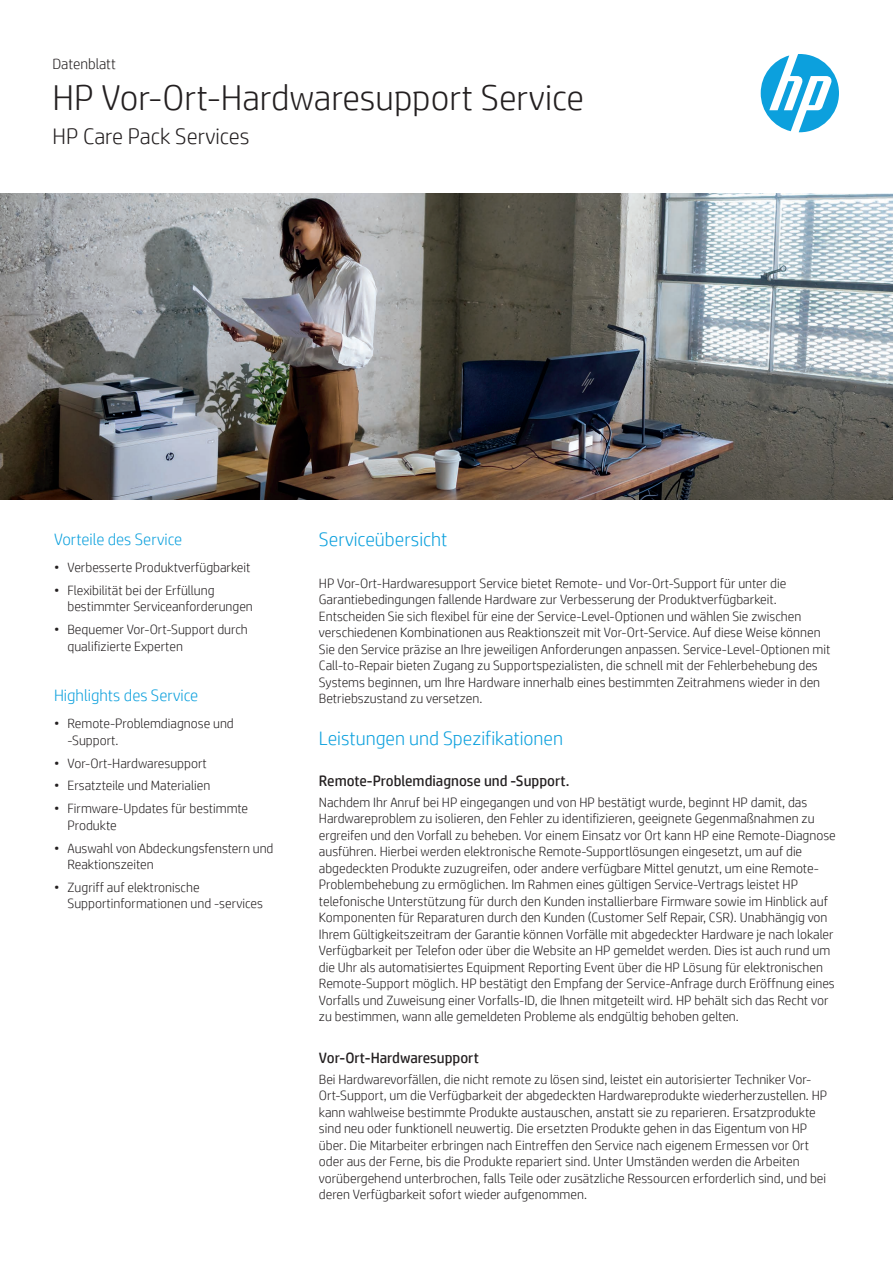
<style>
.page{position:relative;width:893px;height:1263px;background:#fff}
.page>*{position:absolute;margin:0;border:0;box-sizing:border-box;transform-origin:0 0}
.t1{font:300 36px "HP Simplified";color:#231f20}
.t2{font:300 22.5px "HP Simplified";color:#231f20}
.t3{font:300 19.5px "HP Simplified";color:#0ca0dd}
.t4{font:300 16.5px "HP Simplified";color:#0ca0dd}
.t5{font:15px "HP Simplified";color:#231f20}
.t6{font:300 15px "HP Simplified";letter-spacing:-.005em;color:#231f20}
.t7{font:300 13.5px/16.5px "HP Simplified";color:#231f20}
</style>
<div class="page">
<svg style="left:761px;top:54px;width:78px;height:78px"></svg>
<img style="left:0;top:193px;width:893px;height:307px">
<p class="t6" style="left:52px;top:56px;width:65px">Datenblatt</p>
<h1 class="t1" style="left:52px;top:79px;width:533px">HP Vor-Ort-Hardwaresupport Service</h1>
<h2 class="t2" style="left:52px;top:125px;width:199px">HP Care Pack Services</h2>
<p class="t4" style="left:54px;top:531px;width:130px">Vorteile des Service</p>
<p class="t7" style="left:54px;top:559px;width:198px">• Verbesserte Produktverfügbarkeit</p>
<p class="t7" style="left:68px;top:583px;width:187px;text-indent:-14px">• Flexibilität bei der Erfüllung bestimmter Serviceanforderungen</p>
<p class="t7" style="left:68px;top:622px;width:182px;text-indent:-14px">• Bequemer Vor-Ort-Support durch qualifizierte Experten</p>
<p class="t4" style="left:54px;top:687px;width:146px">Highlights des Service</p>
<p class="t7" style="left:68px;top:716px;width:168px;text-indent:-14px">• Remote-Problemdiagnose und -Support.</p>
<p class="t7" style="left:54px;top:755px;width:154px">• Vor-Ort-Hardwaresupport</p>
<p class="t7" style="left:54px;top:778px;width:158px">• Ersatzteile und Materialien</p>
<p class="t7" style="left:68px;top:801px;width:182px;text-indent:-14px">• Firmware-Updates für bestimmte<br>Produkte</p>
<p class="t7" style="left:68px;top:840px;width:207px;text-indent:-14px">• Auswahl von Abdeckungsfenstern und<br>Reaktionszeiten</p>
<p class="t7" style="left:68px;top:879px;width:197px;text-indent:-14px">• Zugriff auf elektronische<br>Supportinformationen und -services</p>
<h3 class="t3" style="left:319px;top:529px;width:130px">Serviceübersicht</h3>
<p class="t7" style="left:319px;top:575px;width:513px">HP Vor-Ort-Hardwaresupport Service bietet Remote- und Vor-Ort-Support für unter die Garantiebedingungen fallende Hardware zur Verbesserung der Produktverfügbarkeit.<br>Entscheiden Sie sich flexibel für eine der Service-Level-Optionen und wählen Sie zwischen verschiedenen Kombinationen aus Reaktionszeit mit Vor-Ort-Service. Auf diese Weise können Sie den Service präzise an Ihre jeweiligen Anforderungen anpassen. Service-Level-Optionen mit Call-to-Repair bieten Zugang zu Supportspezialisten, die schnell mit der Fehlerbehebung des Systems beginnen, um Ihre Hardware innerhalb eines bestimmten Zeitrahmens wieder in den Betriebszustand zu versetzen.</p>
<h3 class="t3" style="left:319px;top:728px;width:246px">Leistungen und Spezifikationen</h3>
<p class="t5" style="left:319px;top:775px;width:252px">Remote-Problemdiagnose und -Support.</p>
<p class="t7" style="left:319px;top:794px;width:518px">Nachdem Ihr Anruf bei HP eingegangen und von HP bestätigt wurde, beginnt HP damit, das Hardwareproblem zu isolieren, den Fehler zu identifizieren, geeignete Gegenmaßnahmen zu ergreifen und den Vorfall zu beheben. Vor einem Einsatz vor Ort kann HP eine Remote-Diagnose ausführen. Hierbei werden elektronische Remote-Supportlösungen eingesetzt, um auf die abgedeckten Produkte zuzugreifen, oder andere verfügbare Mittel genutzt, um eine Remote-Problembehebung zu ermöglichen. Im Rahmen eines gültigen Service-Vertrags leistet HP telefonische Unterstützung für durch den Kunden installierbare Firmware sowie im Hinblick auf Komponenten für Reparaturen durch den Kunden (Customer Self Repair, CSR). Unabhängig von Ihrem Gültigkeitszeitram der Garantie können Vorfälle mit abgedeckter Hardware je nach lokaler Verfügbarkeit per Telefon oder über die Website an HP gemeldet werden. Dies ist auch rund um die Uhr als automatisiertes Equipment Reporting Event über die HP Lösung für elektronischen Remote-Support möglich. HP bestätigt den Empfang der Service-Anfrage durch Eröffnung eines Vorfalls und Zuweisung einer Vorfalls-ID, die Ihnen mitgeteilt wird. HP behält sich das Recht vor zu bestimmen, wann alle gemeldeten Probleme als endgültig behoben gelten.</p>
<p class="t5" style="left:319px;top:1051px;width:162px">Vor-Ort-Hardwaresupport</p>
<p class="t7" style="left:319px;top:1071px;width:510px">Bei Hardwarevorfällen, die nicht remote zu lösen sind, leistet ein autorisierter Techniker Vor-Ort-Support, um die Verfügbarkeit der abgedeckten Hardwareprodukte wiederherzustellen. HP kann wahlweise bestimmte Produkte austauschen, anstatt sie zu reparieren. Ersatzprodukte sind neu oder funktionell neuwertig. Die ersetzten Produkte gehen in das Eigentum von HP über. Die Mitarbeiter erbringen nach Eintreffen den Service nach eigenem Ermessen vor Ort oder aus der Ferne, bis die Produkte repariert sind. Unter Umständen werden die Arbeiten vorübergehend unterbrochen, falls Teile oder zusätzliche Ressourcen erforderlich sind, und bei deren Verfügbarkeit sofort wieder aufgenommen.</p>
</div>
